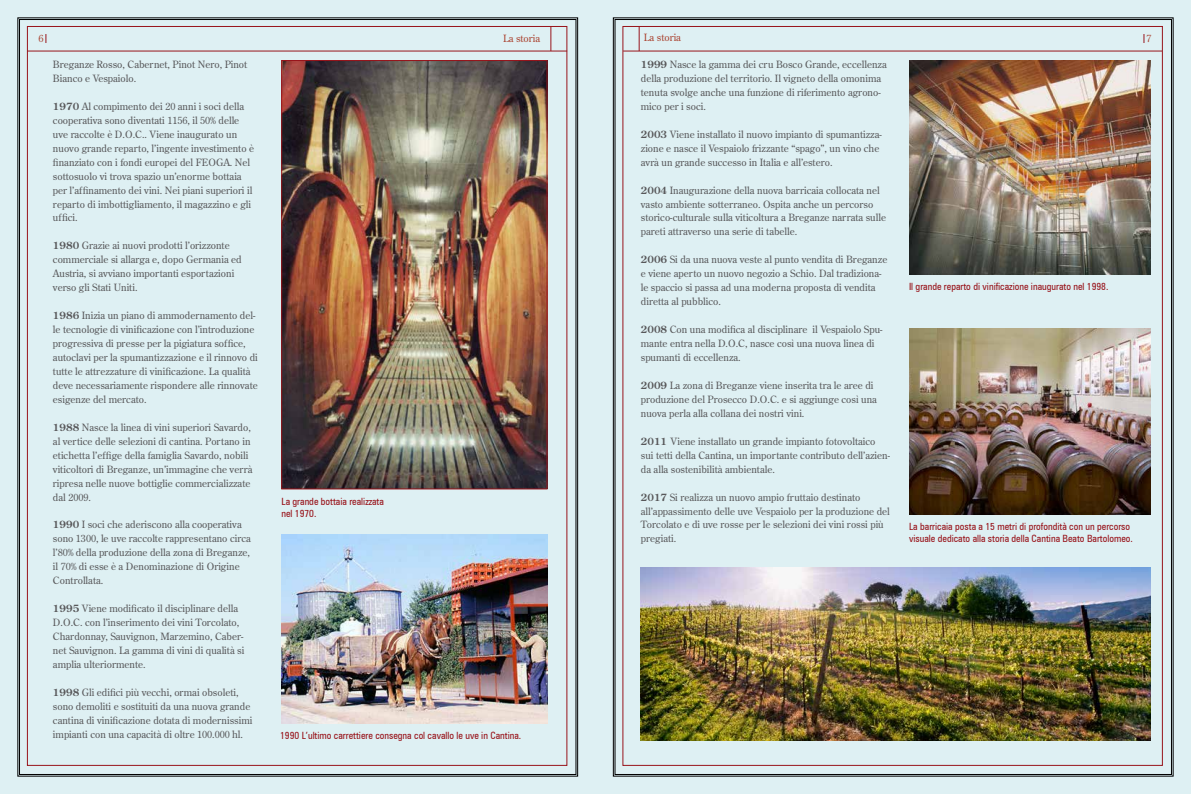
<style>
.page{position:relative;width:1191px;height:794px;background:#fff}
.page>*{position:absolute;margin:0;border:0;box-sizing:border-box;transform-origin:0 0}
.t1{font:10px/14px "Century Old Style Std";color:#58585a}
.t2{font:condensed 10px/12px "Zurich BT";color:#98141b}
.t3{font:10px "Century Old Style Std";color:#aa4330}
.s1{font-weight:700}
</style>
<div class="page">
<div style="left:595px;top:0;width:596px;height:794px;background:#def0f3"></div>
<svg style="left:613px;top:18px;width:560px;height:758px"></svg>
<hr style="left:623px;top:51px;width:539px;height:1px;background:#98141b">
<svg style="left:639px;top:27px;width:1px;height:24px"></svg>
<div style="left:0;top:0;width:595px;height:794px;background:#def0f3"></div>
<div style="left:18px;top:18px;width:560px;height:758px;background:#def0f3"></div>
<hr style="left:27px;top:51px;width:540px;height:1px;background:#98141b">
<svg style="left:550px;top:27px;width:1px;height:24px"></svg>
<img style="left:281px;top:534px;width:266px;height:189px">
<img style="left:909px;top:60px;width:241px;height:215px">
<img style="left:909px;top:329px;width:241px;height:185px">
<img style="left:641px;top:567px;width:509px;height:173px">
<img style="left:283px;top:62px;width:262px;height:425px">
<div style="left:281px;top:60px;width:266px;height:429px;border:1px solid #98141b"></div>
<p class="t3" style="left:38px;top:32px;width:6px">6</p>
<p class="t3" style="left:644px;top:31px;width:39px">La storia</p>
<p class="t3" style="left:1146px;top:32px;width:6px">7</p>
<p class="t1" style="left:53px;top:57px;width:196px">Breganze Rosso, Cabernet, Pinot Nero, Pinot<br>Bianco e Vespaiolo.</p>
<p class="t1" style="left:53px;top:99px;width:203px"><span class="s1">1970</span> Al compimento dei 20 anni i soci della cooperativa sono diventati 1156, il 50% delle uve raccolte è D.O.C.. Viene inaugurato un nuovo grande reparto, l’ingente investimento è finanziato con i fondi europei del FEOGA. Nel sottosuolo vi trova spazio un’enorme bottaia per l’affinamento dei vini. Nei piani superiori il reparto di imbottigliamento, il magazzino e gli uffici.</p>
<p class="t1" style="left:53px;top:239px;width:190px"><span class="s1">1980</span> Grazie ai nuovi prodotti l’orizzonte commerciale si allarga e, dopo Germania ed Austria, si avviano importanti esportazioni verso gli Stati Uniti.</p>
<p class="t1" style="left:53px;top:308px;width:206px"><span class="s1">1986</span> Inizia un piano di ammodernamento del&shy;le tecnologie di vinificazione con l’introduzione progressiva di presse per la pigiatura soffice, autoclavi per la spumantizzazione e il rinnovo di tutte le attrezzature di vinificazione. La qualità deve necessariamente rispondere alle rinnovate esigenze del mercato.</p>
<p class="t1" style="left:53px;top:420px;width:201px"><span class="s1">1988</span> Nasce la linea di vini superiori Savardo, al vertice delle selezioni di cantina. Portano in etichetta l’effige della famiglia Savardo, nobili viticoltori di Breganze, un’immagine che verrà ripresa nelle nuove bottiglie commercializzate dal 2009.</p>
<p class="t1" style="left:53px;top:518px;width:199px"><span class="s1">1990</span> I soci che aderiscono alla cooperativa sono 1300, le uve raccolte rappresentano circa l’80% della produzione della zona di Breganze, il 70% di esse è a Denominazione di Origine Controllata.</p>
<p class="t1" style="left:53px;top:601px;width:193px"><span class="s1">1995</span> Viene modificato il disciplinare della D.O.C. con l’inserimento dei vini Torcolato, Chardonnay, Sauvignon, Marzemino, Caber&shy;net Sauvignon. La gamma di vini di qualità si amplia ulteriormente.</p>
<p class="t1" style="left:53px;top:685px;width:201px"><span class="s1">1998</span> Gli edifici più vecchi, ormai obsoleti, sono demoliti e sostituiti da una nuova grande cantina di vinificazione dotata di modernissimi impianti con una capacità di oltre 100.000 hl.</p>
<p class="t3" style="left:503px;top:32px;width:39px">La storia</p>
<p class="t1" style="left:641px;top:57px;width:247px"><span class="s1">1999</span> Nasce la gamma dei cru Bosco Grande, eccellenza della produzione del territorio. Il vigneto della omonima tenuta svolge anche una funzione di riferimento agrono&shy;mico per i soci.</p>
<p class="t1" style="left:641px;top:127px;width:242px"><span class="s1">2003</span> Viene installato il nuovo impianto di spumantizza&shy;zione e nasce il Vespaiolo frizzante “spago”, un vino che avrà un grande successo in Italia e all’estero.</p>
<p class="t1" style="left:641px;top:183px;width:247px"><span class="s1">2004</span> Inaugurazione della nuova barricaia collocata nel vasto ambiente sotterraneo. Ospita anche un percorso storico-culturale sulla viticoltura a Breganze narrata sulle pareti attraverso una serie di tabelle.</p>
<p class="t1" style="left:641px;top:252px;width:248px"><span class="s1">2006</span> Si da una nuova veste al punto vendita di Breganze e viene aperto un nuovo negozio a Schio. Dal tradiziona&shy;le spaccio si passa ad una moderna proposta di vendita diretta al pubblico.</p>
<p class="t1" style="left:641px;top:322px;width:243px"><span class="s1">2008</span> Con una modifica al disciplinare il Vespaiolo Spu&shy;mante entra nella D.O.C, nasce così una nuova linea di spumanti di eccellenza.</p>
<p class="t1" style="left:641px;top:378px;width:238px"><span class="s1">2009</span> La zona di Breganze viene inserita tra le aree di produzione del Prosecco D.O.C. e si aggiunge così una nuova perla alla collana dei nostri vini.</p>
<p class="t1" style="left:641px;top:434px;width:251px"><span class="s1">2011</span> Viene installato un grande impianto fotovoltaico sui tetti della Cantina, un importante contributo dell’azien&shy;da alla sostenibilità ambientale.</p>
<p class="t1" style="left:641px;top:490px;width:250px"><span class="s1">2017</span> Si realizza un nuovo ampio fruttaio destinato all’appassimento delle uve Vespaiolo per la produzione del Torcolato e di uve rosse per le selezioni dei vini rossi più pregiati.</p>
<p class="t2" style="left:909px;top:280px;width:201px">Il grande reparto di vinificazione inaugurato nel 1998.</p>
<p class="t2" style="left:281px;top:495px;width:104px">La grande bottaia realizzata nel 1970.</p>
<p class="t2" style="left:909px;top:520px;width:225px">La barricaia posta a 15 metri di profondità con un percorso visuale dedicato alla storia della Cantina Beato Bartolomeo.</p>
<p class="t2" style="left:280px;top:729px;width:243px">1990 L’ultimo carrettiere consegna col cavallo le uve in Cantina.</p>
</div>
